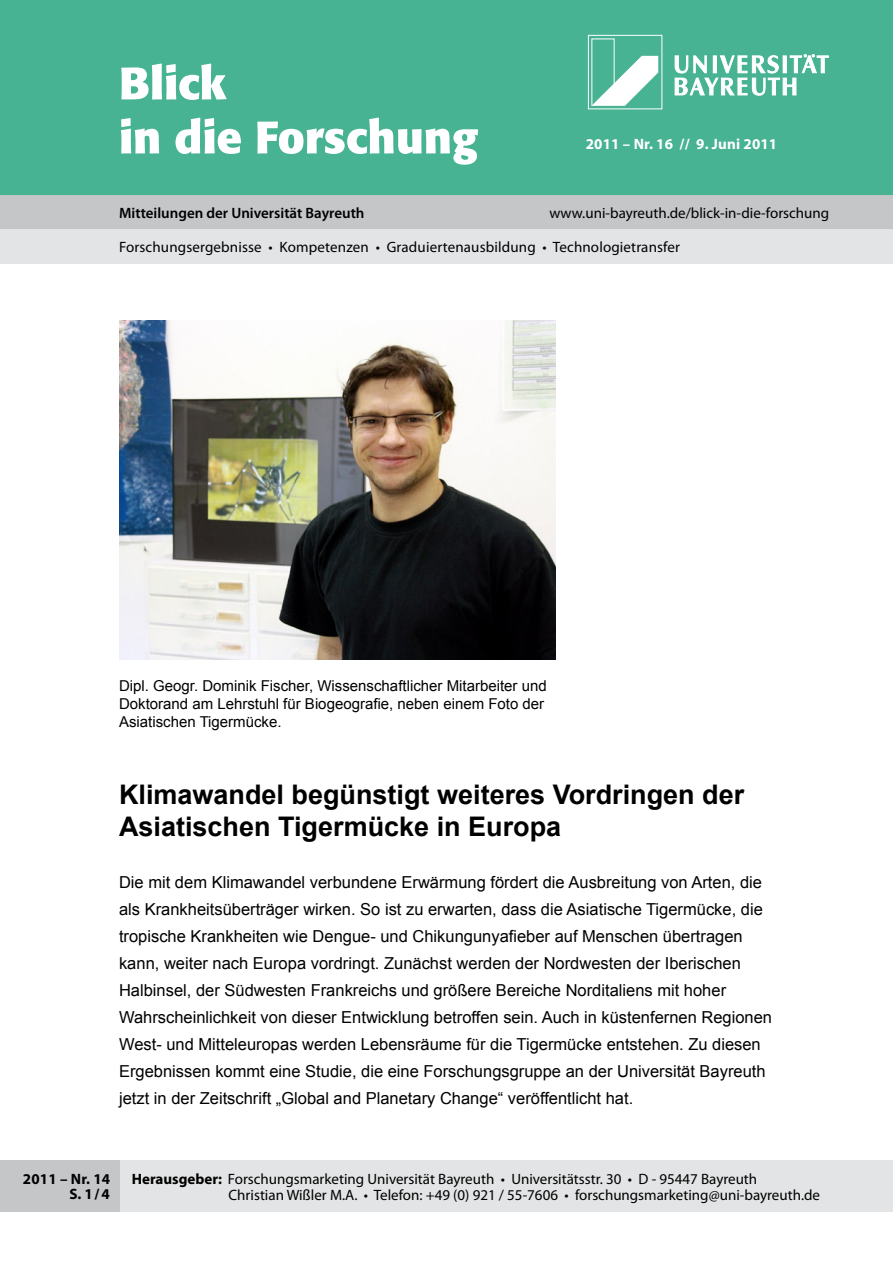
<style>
.page{position:relative;width:893px;height:1263px;background:#fff}
.page>*{position:absolute;margin:0;border:0;box-sizing:border-box;transform-origin:0 0}
.t1{font:700 27px/32.4px "Arial";color:#000}
.t2{font:16.5px/27px "Arial";color:#000}
.t3{font:15px "Myriad Pro";color:#000}
.t4{font:15px/18px "Arial";color:#000}
.t5{font:600 15px "Myriad Pro";color:#000}
.t6{font:700 15px "Myriad Pro";letter-spacing:.01em;color:#fff}
.t7{font:700 15px "Myriad Pro";letter-spacing:.01em;color:#000}
.s1{font-weight:700}
</style>
<div class="page">
<div style="left:111px;top:1161px;width:782px;height:51px;background:#e3e4e5"></div>
<div style="left:0;top:1161px;width:119px;height:51px;background:#c5c6c8"></div>
<div style="left:0;top:0;width:893px;height:196px;background:#47b393"></div>
<div style="left:0;top:196px;width:893px;height:34px;background:#c5c6c8"></div>
<div style="left:0;top:230px;width:893px;height:34px;background:#e3e4e5"></div>
<svg style="left:591px;top:38px;width:67px;height:68px"></svg>
<div style="left:588px;top:35px;width:74px;height:74px;border:1px solid #fff"></div>
<svg style="left:674px;top:54px;width:155px;height:42px"></svg>
<svg style="left:121px;top:118px;width:357px;height:47px"></svg>
<svg style="left:121px;top:64px;width:106px;height:36px"></svg>
<img style="left:119px;top:321px;width:437px;height:339px">
<p class="t6" style="left:586px;top:134px;width:193px">2011 – Nr. 16 // 9. Juni 2011</p>
<p class="t3" style="left:549px;top:204px;width:281px">www.uni-bayreuth.de/blick-in-die-forschung</p>
<p class="t3" style="left:119px;top:238px;width:563px">Forschungsergebnisse • Kompetenzen • Graduiertenausbildung • Technologietransfer</p>
<p class="t5" style="left:119px;top:204px;width:247px">Mitteilungen der Universität Bayreuth</p>
<p class="t4" style="left:119px;top:677px;width:429px">Dipl. Geogr. Dominik Fischer, Wissenschaftlicher Mitarbeiter und<br>Doktorand am Lehrstuhl für Biogeografie, neben einem Foto der<br>Asiatischen Tigermücke.</p>
<h1 class="t1" style="left:119px;top:779px;width:627px">Klimawandel begünstigt weiteres Vordringen der<br>Asiatischen Tigermücke in Europa</h1>
<p class="t2" style="left:119px;top:869px;width:655px">Die mit dem Klimawandel verbundene Erwärmung fördert die Ausbreitung von Arten, die als Krankheitsüberträger wirken. So ist zu erwarten, dass die Asiatische Tigermücke, die tropische Krankheiten wie Dengue- und Chikungunyafieber auf Menschen übertragen kann, weiter nach Europa vordringt. Zunächst werden der Nordwesten der Iberischen Halbinsel, der Südwesten Frankreichs und größere Bereiche Norditaliens mit hoher Wahrscheinlichkeit von dieser Entwicklung betroffen sein. Auch in küstenfernen Regionen West- und Mitteleuropas werden Lebensräume für die Tigermücke entstehen. Zu diesen Ergebnissen kommt eine Studie, die eine Forschungsgruppe an der Universität Bayreuth jetzt in der Zeitschrift „Global and Planetary Change“ veröffentlicht hat.</p>
<p class="t7" style="left:23px;top:1169px;width:89px">2011 – Nr. 14</p>
<p class="t7" style="left:69px;top:1184px;width:42px">S. 1/4</p>
<p class="t3" style="left:132px;top:1169px;width:627px"><span class="s1">Herausgeber:</span> Forschungsmarketing Universität Bayreuth • Universitätsstr. 30 • D - 95447 Bayreuth</p>
<p class="t3" style="left:229px;top:1185px;width:593px">Christian Wißler M.A. • Telefon: +49 (0) 921 / 55-7606 • forschungsmarketing@uni-bayreuth.de</p>
</div>
